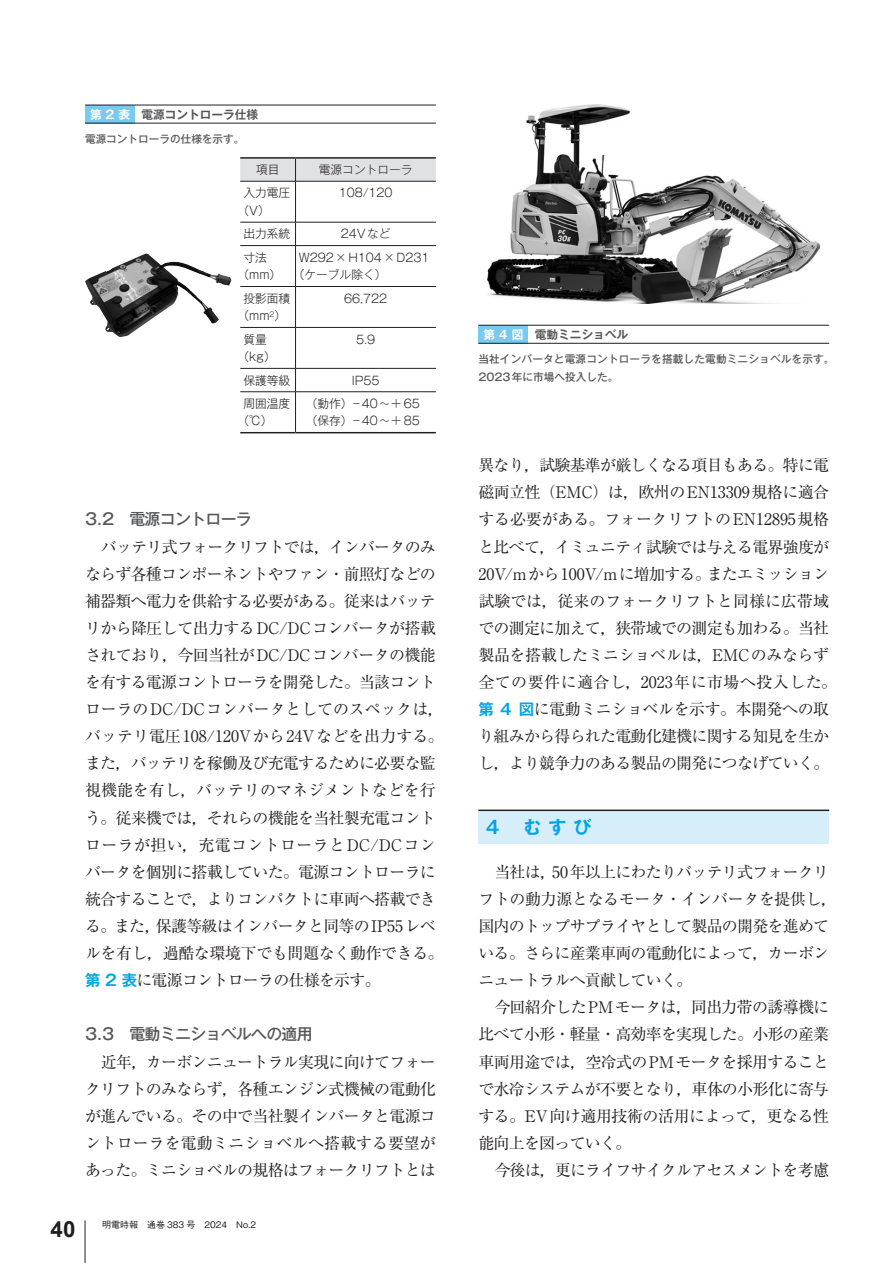
<style>
.page{position:relative;width:893px;height:1263px;background:#fff}
.page>*{position:absolute;margin:0;border:0;box-sizing:border-box;transform-origin:0 0}
.t1{font:700 22.35px "Arial";color:#231f20}
._2_大見出し{font:700 18px "Gothic MB101 Pr 6 N De";color:#00a5e5}
.a_本文{font:15.9px/27.2px "Ryumin Pr 6 N";letter-spacing:-.045em;color:#231f20}
._3_中見出し{font:500 15.9px "Gothic MB101 Pr 6 N";letter-spacing:-.045em;color:#57585a}
.b_表組み{font:300 11.7px "Gothic MB101 Pr 6 N";color:#231f20}
.キャプション_タイトル{font:700 11.7px "Gothic MB101 Pr 6 N De";color:#57585a}
.キャプション_図表番号{font:700 11.7px "Gothic MB101 Pr 6 N De";letter-spacing:.335em;color:#fff}
.キャプション_サブ{font:500 10.65px/18px "Gothic MB101 Pr 6 N";letter-spacing:.015em;color:#57585a}
.t2{font:500 9px "Gothic BBB Pro";color:#231f20}
.s1{font-weight:700}
.s2{font-family:"Gothic MB101 Pr 6 N De";font-weight:700;font-size:15.45px;color:#00a5e5}
</style>
<div class="page">
<hr style="left:85px;top:1220px;width:1px;height:43px;background:#231f20">
<div style="left:478px;top:810px;width:351px;height:33px;background:#d6edfa"></div>
<hr style="left:478px;top:809px;width:351px;height:2px;background:#231f20">
<div style="left:478px;top:325px;width:50px;height:18px;background:#79caf1"></div>
<hr style="left:478px;top:325px;width:351px;height:1px;background:#231f20">
<hr style="left:478px;top:343px;width:351px;height:1px;background:#231f20">
<img style="left:488px;top:105px;width:332px;height:199px">
<div style="left:85px;top:105px;width:50px;height:18px;background:#79caf1"></div>
<hr style="left:85px;top:105px;width:351px;height:1px;background:#231f20">
<hr style="left:85px;top:123px;width:351px;height:1px;background:#231f20">
<div style="left:240px;top:159px;width:196px;height:22px;background:#e0e1e3"></div>
<hr style="left:240px;top:181px;width:56px;height:1px;background:#231f20">
<hr style="left:296px;top:181px;width:140px;height:1px;background:#231f20">
<hr style="left:240px;top:222px;width:56px;height:1px;background:#231f20">
<hr style="left:296px;top:222px;width:140px;height:1px;background:#231f20">
<hr style="left:240px;top:245px;width:56px;height:1px;background:#231f20">
<hr style="left:296px;top:245px;width:140px;height:1px;background:#231f20">
<hr style="left:240px;top:286px;width:56px;height:1px;background:#231f20">
<hr style="left:296px;top:286px;width:140px;height:1px;background:#231f20">
<hr style="left:240px;top:327px;width:56px;height:1px;background:#231f20">
<hr style="left:296px;top:327px;width:140px;height:1px;background:#231f20">
<hr style="left:240px;top:368px;width:56px;height:1px;background:#231f20">
<hr style="left:296px;top:368px;width:140px;height:1px;background:#231f20">
<hr style="left:240px;top:391px;width:56px;height:1px;background:#231f20">
<hr style="left:296px;top:391px;width:140px;height:1px;background:#231f20">
<hr style="left:240px;top:157px;width:56px;height:2px;background:#231f20">
<hr style="left:296px;top:157px;width:140px;height:2px;background:#231f20">
<hr style="left:240px;top:432px;width:56px;height:1px;background:#231f20">
<hr style="left:296px;top:432px;width:140px;height:1px;background:#231f20">
<hr style="left:295px;top:181px;width:1px;height:41px;background:#231f20">
<svg style="left:295px;top:222px;width:1px;height:23px"></svg>
<hr style="left:295px;top:246px;width:1px;height:40px;background:#231f20">
<hr style="left:295px;top:287px;width:1px;height:40px;background:#231f20">
<hr style="left:295px;top:328px;width:1px;height:40px;background:#231f20">
<svg style="left:295px;top:369px;width:1px;height:23px"></svg>
<hr style="left:295px;top:392px;width:1px;height:40px;background:#231f20">
<img style="left:85px;top:254px;width:146px;height:83px">
<p class="キャプション_図表番号" style="left:90px;top:104px;width:42px">第2表</p>
<p class="キャプション_タイトル" style="left:141px;top:104px;width:118px">電源コントローラ仕様</p>
<p class="キャプション_サブ" style="left:85px;top:129px;width:161px">電源コントローラの仕様を示す。</p>
<p class="b_表組み" style="left:256px;top:160px;width:25px">項目</p>
<p class="b_表組み" style="left:319px;top:160px;width:95px">電源コントローラ</p>
<p class="b_表組み" style="left:243px;top:183px;width:48px">入力電圧</p>
<p class="b_表組み" style="left:238px;top:201px;width:34px">（V）</p>
<p class="b_表組み" style="left:339px;top:183px;width:55px">108/120</p>
<p class="b_表組み" style="left:243px;top:224px;width:48px">出力系統</p>
<p class="b_表組み" style="left:341px;top:224px;width:51px">24Vなど</p>
<p class="b_表組み" style="left:243px;top:248px;width:25px">寸法</p>
<p class="b_表組み" style="left:238px;top:265px;width:45px">（mm）</p>
<p class="b_表組み" style="left:299px;top:248px;width:132px">W292×H104×D231</p>
<p class="b_表組み" style="left:293px;top:265px;width:95px">（ケーブル除く）</p>
<p class="b_表組み" style="left:243px;top:288px;width:48px">投影面積</p>
<p class="b_表組み" style="left:238px;top:306px;width:50px">（mm<sup>2</sup>）</p>
<p class="b_表組み" style="left:243px;top:329px;width:25px">質量</p>
<p class="b_表組み" style="left:238px;top:347px;width:40px">（kg）</p>
<p class="b_表組み" style="left:344px;top:288px;width:45px">66,722</p>
<p class="b_表組み" style="left:356px;top:329px;width:21px">5.9</p>
<p class="b_表組み" style="left:243px;top:370px;width:48px">保護等級</p>
<p class="b_表組み" style="left:352px;top:370px;width:29px">IP55</p>
<p class="b_表組み" style="left:243px;top:394px;width:48px">周囲温度</p>
<p class="b_表組み" style="left:238px;top:411px;width:37px">（℃）</p>
<p class="b_表組み" style="left:306px;top:394px;width:116px">（動作）－40～＋65</p>
<p class="b_表組み" style="left:306px;top:411px;width:116px">（保存）－40～＋85</p>
<p class="_3_中見出し" style="left:85px;top:506px;width:168px">3.2 電源コントローラ</p>
<p class="a_本文" style="left:85px;top:532px;width:360px;text-indent:16px">バッテリ式フォークリフトでは<span class="s1">，</span>インバータのみならず各種コンポーネントやファン・前照灯などの補器類へ電力を供給する必要がある。従来はバッテリから降圧して出力するDC/DCコンバータが搭載されており<span class="s1">，</span>今回当社がDC/DCコンバータの機能を有する電源コントローラを開発した。当該コントローラのDC/DCコンバータとしてのスペックは<span class="s1">，</span>バッテリ電圧108/120Vから24Vなどを出力する。また<span class="s1">，</span>バッテリを稼働及び充電するために必要な監視機能を有し<span class="s1">，</span>バッテリのマネジメントなどを行う。従来機では<span class="s1">，</span>それらの機能を当社製充電コントローラが担い<span class="s1">，</span>充電コントローラとDC/DCコンバータを個別に搭載していた。電源コントローラに統合することで<span class="s1">，</span>よりコンパクトに車両へ搭載できる。また<span class="s1">，</span>保護等級はインバータと同等のIP55レベルを有し<span class="s1">，</span>過酷な環境下でも問題なく動作できる。<span class="s2">第 2 表</span>に電源コントローラの仕様を示す。</p>
<p class="_3_中見出し" style="left:85px;top:1021px;width:229px">3.3 電動ミニショベルへの適用</p>
<p class="a_本文" style="left:85px;top:1047px;width:352px;text-align:justify;text-indent:16px">近年<span class="s1">，</span>カーボンニュートラル実現に向けてフォークリフトのみならず<span class="s1">，</span>各種エンジン式機械の電動化が進んでいる。その中で当社製インバータと電源コントローラを電動ミニショベルへ搭載する要望があった。ミニショベルの規格はフォークリフトとは</p>
<h1 class="t1" style="left:51px;top:1213px;width:26px">40</h1>
<p class="t2" style="left:102px;top:1218px;width:156px">明電時報　通巻 383 号　2024　No.2</p>
<p class="キャプション_図表番号" style="left:483px;top:324px;width:42px">第4図</p>
<p class="キャプション_タイトル" style="left:535px;top:324px;width:95px">電動ミニショベル</p>
<p class="キャプション_サブ" style="left:478px;top:350px;width:358px">当社インバータと電源コントローラを搭載した電動ミニショベルを示す。<br>2023年に市場へ投入した。</p>
<p class="a_本文" style="left:478px;top:451px;width:360px">異なり<span class="s1">，</span>試験基準が厳しくなる項目もある。特に電磁両立性（EMC）は<span class="s1">，</span>欧州のEN13309規格に適合する必要がある。フォークリフトのEN12895規格と比べて<span class="s1">，</span>イミュニティ試験では与える電界強度が<br>20V/mから100V/mに増加する。またエミッション試験では<span class="s1">，</span>従来のフォークリフトと同様に広帯域での測定に加えて<span class="s1">，</span>狭帯域での測定も加わる。当社製品を搭載したミニショベルは<span class="s1">，</span>EMCのみならず全ての要件に適合し<span class="s1">，</span>2023年に市場へ投入した。<span class="s2">第 4 図</span>に電動ミニショベルを示す。本開発への取り組みから得られた電動化建機に関する知見を生かし<span class="s1">，</span>より競争力のある製品の開発につなげていく。</p>
<p class="_2_大見出し" style="left:486px;top:812px;width:15px">4</p>
<p class="_2_大見出し" style="left:523px;top:812px;width:70px">むすび</p>
<p class="a_本文" style="left:478px;top:857px;width:360px;text-indent:16px">当社は<span class="s1">，</span>50年以上にわたりバッテリ式フォークリフトの動力源となるモータ・インバータを提供し<span class="s1">，</span>国内のトップサプライヤとして製品の開発を進めている。さらに産業車両の電動化によって<span class="s1">，</span>カーボンニュートラルへ貢献していく。</p>
<p class="a_本文" style="left:478px;top:993px;width:352px;text-align:justify;text-indent:16px">今回紹介したPMモータは<span class="s1">，</span>同出力帯の誘導機に比べて小形・軽量・高効率を実現した。小形の産業車両用途では<span class="s1">，</span>空冷式のPMモータを採用することで水冷システムが不要となり<span class="s1">，</span>車体の小形化に寄与する。EV向け適用技術の活用によって<span class="s1">，</span>更なる性能向上を図っていく。</p>
<p class="a_本文" style="left:494px;top:1156px;width:336px">今後は<span class="s1">，</span>更にライフサイクルアセスメントを考慮</p>
</div>
